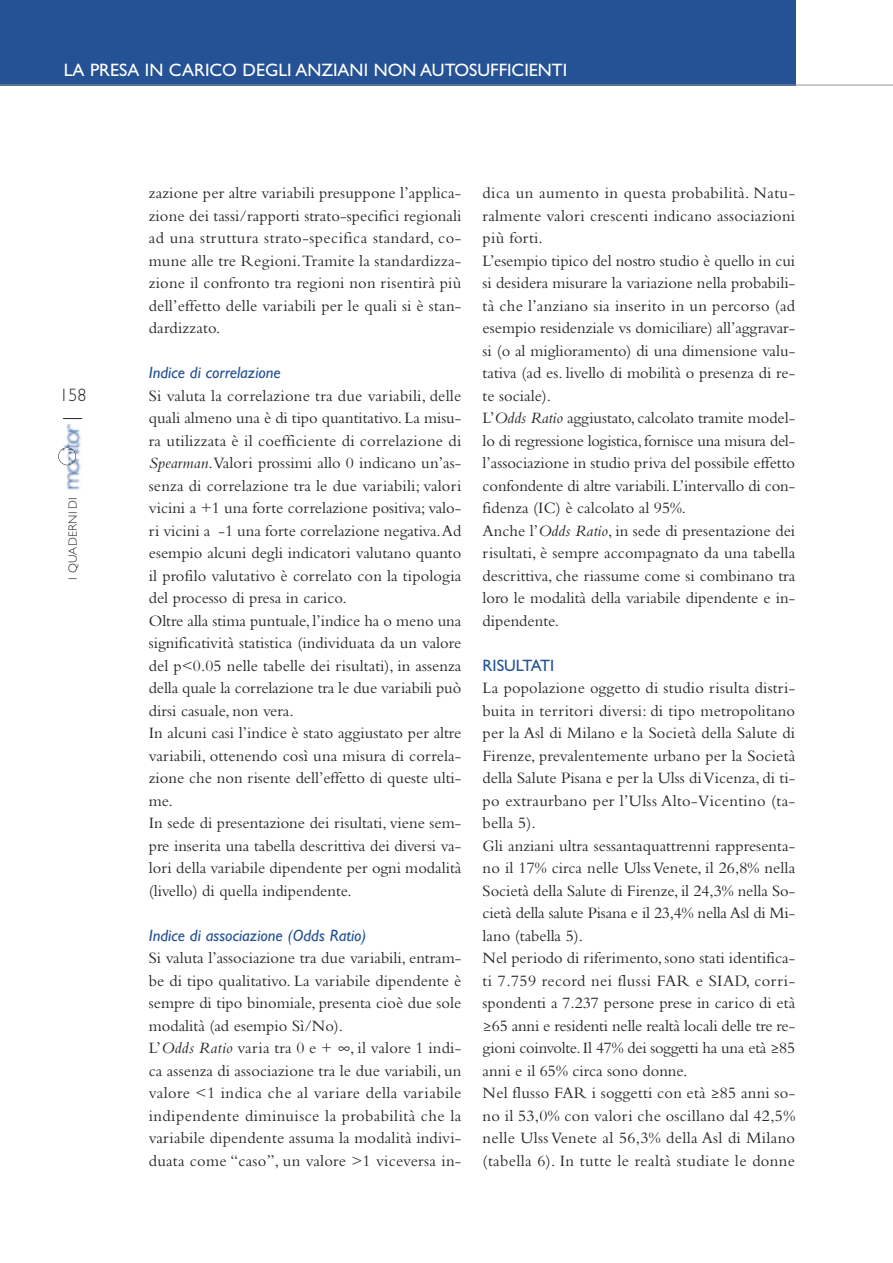
<style>
.page{position:relative;width:893px;height:1263px;background:#fff}
.page>*{position:absolute;margin:0;border:0;box-sizing:border-box;transform-origin:0 0}
.t1{font:18px "Gill Sans";color:#fff}
.t2{font:300 18px "Gill Sans";color:#272627}
.t3{font:16.5px/22.5px "Bembo";color:#272627}
.t4{font:italic 16.5px "Gill Sans";color:#255295}
.t5{font:16.5px "Gill Sans";color:#255295}
.t6{font:300 12px "Gill Sans";letter-spacing:.02em;color:#272627}
.s1{font-style:italic}
.s2{font-family:"Adobe Garamond Pro";font-style:italic}
</style>
<div class="page">
<div style="left:0;top:0;width:795px;height:85px;background:#255295"></div>
<hr style="left:0;top:85px;width:893px;height:1px;background:#939393">
<img style="left:63px;top:423px;width:18px;height:67px">
<img style="left:58px;top:448px;width:18px;height:17px;border-radius:50%">
<div style="left:58px;top:447px;width:18px;height:18px;border:1px solid #272627;border-radius:50%"></div>
<svg style="left:63px;top:418px;width:19px;height:1px"></svg>
<p class="t1" style="left:64px;top:63px;width:505px">LA PRESA IN CARICO DEGLI ANZIANI NON AUTOSUFFICIENTI</p>
<p class="t2" style="left:59px;top:388px;width:28px">158</p>
<p class="t6" style="left:68px;top:580px;width:84px;rotate:-90deg">I QUADERNI DI</p>
<p class="t3" style="left:149px;top:183px;width:314px;text-align:justify">zazione per altre variabili presuppone l’applica&shy;zione dei tassi/rapporti strato-specifici regionali ad una struttura strato-specifica standard, co&shy;mune alle tre Regioni.Tramite la standardizza&shy;zione il confronto tra regioni non risentirà più dell’effetto delle variabili per le quali si è stan&shy;dardizzato.</p>
<p class="t4" style="left:149px;top:366px;width:134px">Indice di correlazione</p>
<p class="t3" style="left:149px;top:386px;width:314px">Si valuta la correlazione tra due variabili, delle quali almeno una è di tipo quantitativo. La misu&shy;ra utilizzata è il coefficiente di correlazione di <span class="s1">Spearman</span>.Valori prossimi allo 0 indicano un’as&shy;senza di correlazione tra le due variabili; valori vicini a +1 una forte correlazione positiva; valo&shy;ri vicini a -1 una forte correlazione negativa.Ad esempio alcuni degli indicatori valutano quanto il profilo valutativo è correlato con la tipologia del processo di presa in carico.<br>Oltre alla stima puntuale, l’indice ha o meno una significatività statistica (individuata da un valore del p&lt;0.05 nelle tabelle dei risultati), in assenza della quale la correlazione tra le due variabili può dirsi casuale, non vera.<br>In alcuni casi l’indice è stato aggiustato per altre variabili, ottenendo così una misura di correla&shy;zione che non risente dell’effetto di queste ulti&shy;me.<br>In sede di presentazione dei risultati, viene sem&shy;pre inserita una tabella descrittiva dei diversi va&shy;lori della variabile dipendente per ogni modalità (livello) di quella indipendente.</p>
<p class="t4" style="left:149px;top:929px;width:219px">Indice di associazione (Odds Ratio)</p>
<p class="t3" style="left:149px;top:948px;width:314px">Si valuta l’associazione tra due variabili, entram&shy;be di tipo qualitativo. La variabile dipendente è sempre di tipo binomiale, presenta cioè due sole modalità (ad esempio Sì/No).<br>L’<span class="s1">Odds Ratio</span> varia tra 0 e + <span class="s2">∞</span>, il valore 1 indi&shy;ca assenza di associazione tra le due variabili, un valore &lt;1 indica che al variare della variabile indipendente diminuisce la probabilità che la variabile dipendente assuma la modalità indivi&shy;duata come “caso”, un valore &gt;1 viceversa in-</p>
<p class="t3" style="left:483px;top:183px;width:314px">dica un aumento in questa probabilità. Natu&shy;ralmente valori crescenti indicano associazioni più forti.<br>L’esempio tipico del nostro studio è quello in cui si desidera misurare la variazione nella probabili&shy;tà che l’anziano sia inserito in un percorso (ad esempio residenziale vs domiciliare) all’aggravar&shy;si (o al miglioramento) di una dimensione valu&shy;tativa (ad es. livello di mobilità o presenza di re&shy;te sociale).<br>L’<span class="s1">Odds Ratio</span> aggiustato, calcolato tramite model&shy;lo di regressione logistica,fornisce una misura del&shy;l’associazione in studio priva del possibile effetto confondente di altre variabili. L’intervallo di con&shy;fidenza (IC) è calcolato al 95%.<br>Anche l’<span class="s1">Odds Ratio</span>, in sede di presentazione dei risultati, è sempre accompagnato da una tabella descrittiva, che riassume come si combinano tra loro le modalità della variabile dipendente e in&shy;dipendente.</p>
<p class="t5" style="left:483px;top:659px;width:73px">RISULTATI</p>
<p class="t3" style="left:483px;top:678px;width:314px">La popolazione oggetto di studio risulta distri&shy;buita in territori diversi: di tipo metropolitano per la Asl di Milano e la Società della Salute di Firenze, prevalentemente urbano per la Società della Salute Pisana e per la Ulss diVicenza, di ti&shy;po extraurbano per l’Ulss Alto-Vicentino (ta&shy;bella 5).<br>Gli anziani ultra sessantaquattrenni rappresenta&shy;no il 17% circa nelle UlssVenete, il 26,8% nella Società della Salute di Firenze, il 24,3% nella So&shy;cietà della salute Pisana e il 23,4% nella Asl di Mi&shy;lano (tabella 5).<br>Nel periodo di riferimento,sono stati identifica&shy;ti 7.759 record nei flussi FAR e SIAD, corri&shy;spondenti a 7.237 persone prese in carico di età <span class="s2">≥</span>65 anni e residenti nelle realtà locali delle tre re&shy;gioni coinvolte.Il 47% dei soggetti ha una età <span class="s2">≥</span>85 anni e il 65% circa sono donne.<br>Nel flusso FAR i soggetti con età <span class="s2">≥</span>85 anni so&shy;no il 53,0% con valori che oscillano dal 42,5% nelle UlssVenete al 56,3% della Asl di Milano (tabella 6). In tutte le realtà studiate le donne</p>
</div>
